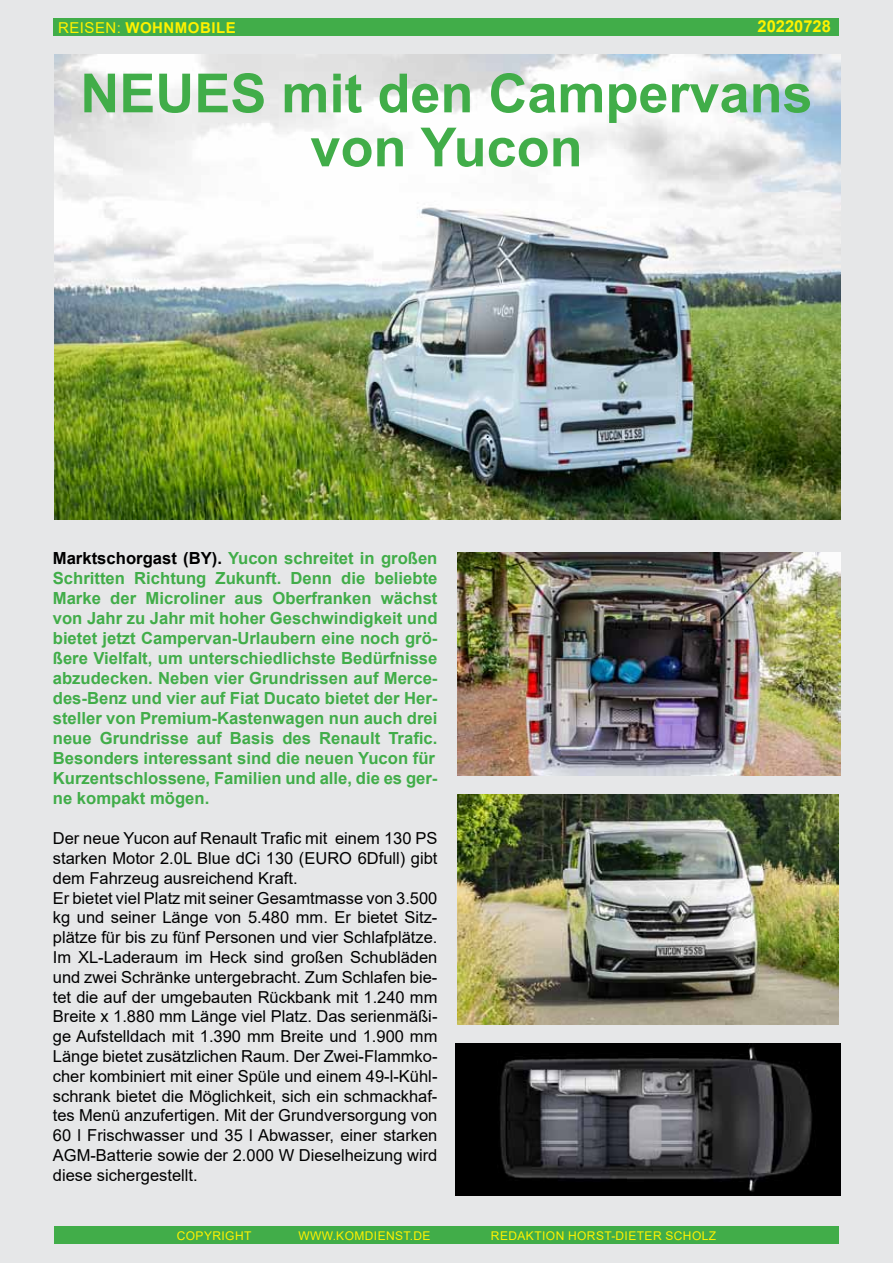
<style>
.page{position:relative;width:893px;height:1263px;background:#e6e7e8}
.page>*{position:absolute;margin:0;border:0;box-sizing:border-box;transform-origin:0 0}
.t1{font:700 54px/54px "Arial";color:#41ad49;text-align:center}
.t2{font:700 16.65px/20px "Arial";color:#41ad49}
.t3{font:16.5px/19.8px "Arial";color:#000}
.t4{font:700 16.5px "Arial";color:#fff200}
.t5{font:700 15px "Arial";letter-spacing:.035em;color:#fff200}
.t6{font:12px "Arial";letter-spacing:.035em;color:#fff200}
.s1{font-weight:400}
.s2{color:#000}
</style>
<div class="page">
<div style="left:54px;top:1226px;width:784px;height:18px;background:#41ad49"></div>
<div style="left:54px;top:18px;width:785px;height:18px;background:#41ad49"></div>
<img style="left:54px;top:54px;width:786px;height:465px">
<img style="left:456px;top:1043px;width:384px;height:152px">
<img style="left:458px;top:552px;width:382px;height:224px">
<img style="left:458px;top:794px;width:381px;height:230px">
<p class="t5" style="left:58px;top:17px;width:179px"><span class="s1">Reisen:</span> Wohnmobile</p>
<p class="t4" style="left:757px;top:15px;width:75px">20220728</p>
<h1 class="t1" style="left:80px;top:67px;width:734px">NEUES mit den Campervans von Yucon</h1>
<p class="t2" style="left:53px;top:549px;width:386px"><span class="s2">Marktschorgast (BY).</span> Yucon schreitet in großen Schritten Richtung Zukunft. Denn die beliebte Marke der Microliner aus Oberfranken wächst von Jahr zu Jahr mit hoher Geschwindigkeit und bietet jetzt Campervan-Urlaubern eine noch grö&shy;ßere Vielfalt, um unterschiedlichste Bedürfnisse abzudecken. Neben vier Grundrissen auf Merce&shy;des-Benz und vier auf Fiat Ducato bietet der Her&shy;steller von Premium-Kastenwagen nun auch drei neue Grundrisse auf Basis des Renault Trafic.<br>Besonders interessant sind die neuen Yucon für Kurzentschlossene, Familien und alle, die es ger&shy;ne kompakt mögen.</p>
<p class="t3" style="left:53px;top:828px;width:386px">Der neue Yucon auf Renault Trafic mit einem 130 PS starken Motor 2.0L Blue dCi 130 (EURO 6Dfull) gibt dem Fahrzeug ausreichend Kraft.<br>Er bietet viel Platz mit seiner Gesamtmasse von 3.500 kg und seiner Länge von 5.480 mm. Er bietet Sitz&shy;plätze für bis zu fünf Personen und vier Schlafplätze.<br>Im XL-Laderaum im Heck sind großen Schubläden und zwei Schränke untergebracht. Zum Schlafen bie&shy;tet die auf der umgebauten Rückbank mit 1.240 mm Breite x 1.880 mm Länge viel Platz. Das serienmäßi&shy;ge Aufstelldach mit 1.390 mm Breite und 1.900 mm Länge bietet zusätzlichen Raum. Der Zwei-Flammko&shy;cher kombiniert mit einer Spüle und einem 49-l-Kühl&shy;schrank bietet die Möglichkeit, sich ein schmackhaf&shy;tes Menü anzufertigen. Mit der Grundversorgung von 60 l Frischwasser und 35 l Abwasser, einer starken AGM-Batterie sowie der 2.000 W Dieselheizung wird diese sichergestellt.</p>
<p class="t6" style="left:177px;top:1227px;width:76px">Copyright</p>
<p class="t6" style="left:298px;top:1227px;width:134px">www.komdienst.de</p>
<p class="t6" style="left:491px;top:1227px;width:227px">Redaktion Horst-Dieter Scholz</p>
</div>
